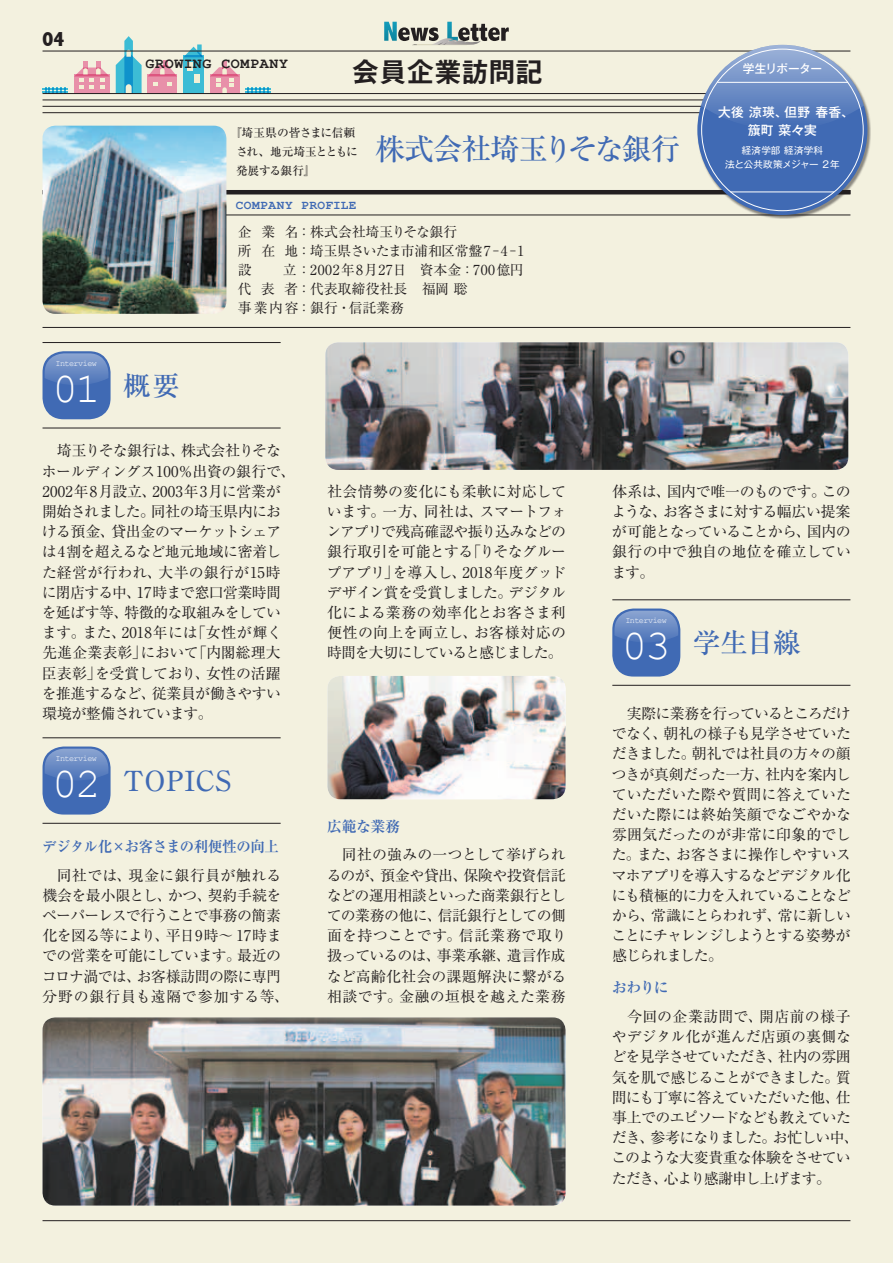
<style>
.page{position:relative;width:893px;height:1263px;background:#f3f1df}
.page>*{position:absolute;margin:0;border:0;box-sizing:border-box;transform-origin:0 0}
.t1{font:42.45px "Courier New";color:#fff}
.t2{font:500 29.7px "Ryumin Pro";letter-spacing:-.055em;color:#406ab4}
.t3{font:500 27.6px "Ryumin Pro";letter-spacing:.025em;color:#406ab4}
.t4{font:700 26.55px "Gothic MB101 Pro De";letter-spacing:.025em;color:#231f20}
.t5{font:800 condensed 21.3px "Abadi";color:#231f20}
.t6{font:14.85px/20.2px "Ryumin Pro";letter-spacing:-.03em;color:#231f20;text-align:justify}
.t7{font:700 14.85px "Ryumin Pro";letter-spacing:-.035em;color:#406ab4}
.t8{font:700 14.85px "Courier New";letter-spacing:.045em;color:#231f20}
.t9{font:13.8px/18.9px "Ryumin Pro";letter-spacing:.005em;color:#231f20}
.t10{font:500 12.75px/18.1px "Gothic MB101 Pro";letter-spacing:.01em;color:#fff;text-align:center}
.t11{font:700 12.75px "Courier New";letter-spacing:.035em;color:#406ab4}
.t12{font:500 11.7px/19.2px "Ryumin Pro";letter-spacing:-.045em;color:#231f20}
.t13{font:500 11.7px "Gothic MB101 Pro";letter-spacing:-.05em;color:#fff}
.t14{font:9.6px/13.8px "Gothic MB101 Pro";letter-spacing:.01em;color:#fff;text-align:center}
.t15{font:8.55px "Courier New";letter-spacing:-.065em;color:#fff}
.s1{font-family:"Ryumin Pro";font-weight:500;font-size:27.6px;color:#406ab4}
.s2{font-family:"Courier New";font-weight:400;font-size:42.45px;color:#fff}
</style>
<div class="page">
<svg style="left:116px;top:36px;width:26px;height:57px"></svg>
<svg style="left:148px;top:76px;width:29px;height:17px"></svg>
<svg style="left:148px;top:60px;width:29px;height:16px"></svg>
<svg style="left:153px;top:82px;width:5px;height:4px"></svg>
<svg style="left:167px;top:82px;width:5px;height:4px"></svg>
<div style="left:222px;top:61px;width:5px;height:8px;background:#e890a9"></div>
<svg style="left:210px;top:67px;width:29px;height:26px"></svg>
<div style="left:74px;top:74px;width:36px;height:20px;background:#e890a9"></div>
<svg style="left:74px;top:62px;width:35px;height:27px"></svg>
<svg style="left:183px;top:57px;width:21px;height:36px"></svg>
<div style="left:188px;top:62px;width:5px;height:9px;background:#f3f0d5"></div>
<div style="left:194px;top:74px;width:5px;height:9px;background:#f3f0d5"></div>
<svg style="left:183px;top:44px;width:21px;height:13px"></svg>
<svg style="left:245px;top:87px;width:26px;height:6px"></svg>
<svg style="left:43px;top:87px;width:25px;height:6px"></svg>
<hr style="left:43px;top:93px;width:807px;height:1px;background:#231f20">
<hr style="left:43px;top:100px;width:807px;height:1px;background:#231f20">
<hr style="left:43px;top:106px;width:807px;height:1px;background:#231f20">
<hr style="left:43px;top:112px;width:807px;height:1px;background:#231f20">
<hr style="left:179px;top:215px;width:671px;height:1px;background:#231f20">
<hr style="left:43px;top:327px;width:807px;height:1px;background:#231f20">
<hr style="left:43px;top:190px;width:807px;height:4px;background:#231f20">
<div style="left:43px;top:746px;width:68px;height:68px;background:#406ab4;border-radius:21px"></div>
<svg style="left:45px;top:749px;width:63px;height:31px"></svg>
<hr style="left:43px;top:737px;width:238px;height:1px;background:#231f20">
<hr style="left:43px;top:823px;width:238px;height:1px;background:#231f20">
<img style="left:43px;top:126px;width:183px;height:188px">
<img style="left:327px;top:676px;width:239px;height:123px">
<img style="left:43px;top:1017px;width:523px;height:188px">
<img style="left:325px;top:342px;width:523px;height:128px">
<hr style="left:43px;top:51px;width:807px;height:1px;background:#231f20">
<hr style="left:43px;top:1220px;width:807px;height:1px;background:#231f20">
<svg style="left:384px;top:22px;width:125px;height:24px"></svg>
<div style="left:697px;top:45px;width:174px;height:174px;background:#231f20;opacity:.5"></div>
<div style="left:697px;top:45px;width:170px;height:170px;background:#406ab4;border-radius:50%"></div>
<svg style="left:701px;top:45px;width:163px;height:85px"></svg>
<hr style="left:730px;top:192px;width:104px;height:1px;background:#fff">
<hr style="left:717px;top:82px;width:131px;height:1px;background:#fff">
<div style="left:43px;top:351px;width:68px;height:68px;background:#406ab4;border-radius:21px"></div>
<svg style="left:45px;top:353px;width:63px;height:32px"></svg>
<hr style="left:43px;top:342px;width:238px;height:1px;background:#231f20">
<hr style="left:43px;top:428px;width:238px;height:1px;background:#231f20">
<div style="left:612px;top:608px;width:68px;height:68px;background:#406ab4;border-radius:21px"></div>
<svg style="left:614px;top:611px;width:64px;height:31px"></svg>
<hr style="left:612px;top:599px;width:238px;height:1px;background:#231f20">
<hr style="left:612px;top:685px;width:238px;height:1px;background:#231f20">
<h3 class="t5" style="left:43px;top:26px;width:23px">04</h3>
<p class="t15" style="left:56px;top:358px;width:43px">Interview</p>
<p class="t8" style="left:146px;top:54px;width:144px">GROWING COMPANY</p>
<h3 class="t4" style="left:352px;top:50px;width:192px">会員企業訪問記</h3>
<p class="t12" style="left:236px;top:122px;width:123px;text-indent:-6px">『埼玉県の皆さまに信頼され、地元埼玉とともに発展する銀行』</p>
<p class="t11" style="left:236px;top:197px;width:122px">COMPANY PROFILE</p>
<h2 class="t2" style="left:375px;top:125px;width:307px">株式会社埼玉りそな銀行</h2>
<p class="t9" style="left:238px;top:222px;width:288px">企 業 名：株式会社埼玉りそな銀行<br>所 在 地：埼玉県さいたま市浦和区常盤7−4−1設　 立：2002年8月27日　資本金：700億円代 表 者：代表取締役社長　福岡 聡<br>事業内容：銀行・信託業務</p>
<h1 class="t1" style="left:52px;top:363px;width:129px">01 <span class="s1">概要</span></h1>
<p class="t13" style="left:743px;top:59px;width:81px">学生リポーター</p>
<p class="t10" style="left:718px;top:101px;width:137px">大後 涼瑛、但野 春香、籏町 菜々実</p>
<p class="t14" style="left:725px;top:143px;width:116px">経済学部 経済学科<br>法と公共政策メジャー 2年</p>
<p class="t6" style="left:42px;top:440px;width:255px;text-align:left;text-indent:16px">埼玉りそな銀行は、株式会社りそなホールディングス100％出資の銀行で、<br>2002年8月設立、2003年3月に営業が開始されました。同社の埼玉県内における預金、貸出金のマーケットシェアは4割を超えるなど地元地域に密着した経営が行われ、大半の銀行が15時に閉店する中、17時まで窓口営業時間を延ばす等、特徴的な取組みをしています。また、2018年には「女性が輝く先進企業表彰」において「内閣総理大臣表彰」を受賞しており、女性の活躍を推進するなど、従業員が働きやすい環境が整備されています。</p>
<p class="t15" style="left:56px;top:753px;width:43px">Interview</p>
<h3 class="t3" style="left:52px;top:759px;width:181px"><span class="s2">02</span> TOPICS</h3>
<p class="t7" style="left:42px;top:834px;width:238px">デジタル化×お客さまの利便性の向上</p>
<p class="t6" style="left:42px;top:864px;width:249px;text-align:center">同社では、現金に銀行員が触れる<br>機会を最小限とし、かつ、契約手続をペーパーレスで行うことで事務の簡素化を図る等により、平日9時～ 17時までの営業を可能にしています。最近のコロナ渦では、お客様訪問の際に専門分野の銀行員も遠隔で参加する等、</p>
<p class="t6" style="left:327px;top:480px;width:242px">社会情勢の変化にも柔軟に対応しています。一方、同社は、スマートフォンアプリで残高確認や振り込みなどの銀行取引を可能とする「りそなグループアプリ」を導入し、2018年度グッドデザイン賞を受賞しました。デジタル化による業務の効率化とお客さま利便性の向上を両立し、お客様対応の時間を大切にしていると感じました。</p>
<p class="t7" style="left:327px;top:814px;width:74px">広範な業務</p>
<p class="t6" style="left:327px;top:844px;width:242px;text-indent:15px">同社の強みの一つとして挙げられるのが、預金や貸出、保険や投資信託などの運用相談といった商業銀行としての業務の他に、信託銀行としての側面を持つことです。信託業務で取り扱っているのは、事業承継、遺言作成など高齢化社会の課題解決に繋がる相談です。金融の垣根を越えた業務</p>
<p class="t6" style="left:611px;top:480px;width:241px">体系は、国内で唯一のものです。このような、お客さまに対する幅広い提案が可能となっていることから、国内の銀行の中で独自の地位を確立しています。</p>
<p class="t15" style="left:625px;top:615px;width:43px">Interview</p>
<h3 class="t3" style="left:622px;top:621px;width:180px"><span class="s2">03</span> 学生目線</h3>
<p class="t6" style="left:611px;top:702px;width:241px;text-indent:15px">実際に業務を行っているところだけでなく、朝礼の様子も見学させていただきました。朝礼では社員の方々の顔つきが真剣だった一方、社内を案内していただいた際や質問に答えていただいた際には終始笑顔でなごやかな雰囲気だったのが非常に印象的でした。また、お客さまに操作しやすいスマホアプリを導入するなどデジタル化にも積極的に力を入れていることなどから、常識にとらわれず、常に新しいことにチャレンジしようとする姿勢が感じられました。</p>
<p class="t7" style="left:612px;top:976px;width:58px">おわりに</p>
<p class="t6" style="left:611px;top:1005px;width:249px;text-align:left;text-indent:16px">今回の企業訪問で、開店前の様子やデジタル化が進んだ店頭の裏側などを見学させていただき、社内の雰囲気を肌で感じることができました。質問にも丁寧に答えていただいた他、仕事上でのエピソードなども教えていただき、参考になりました。お忙しい中、このような大変貴重な体験をさせていただき、心より感謝申し上げます。</p>
</div>
